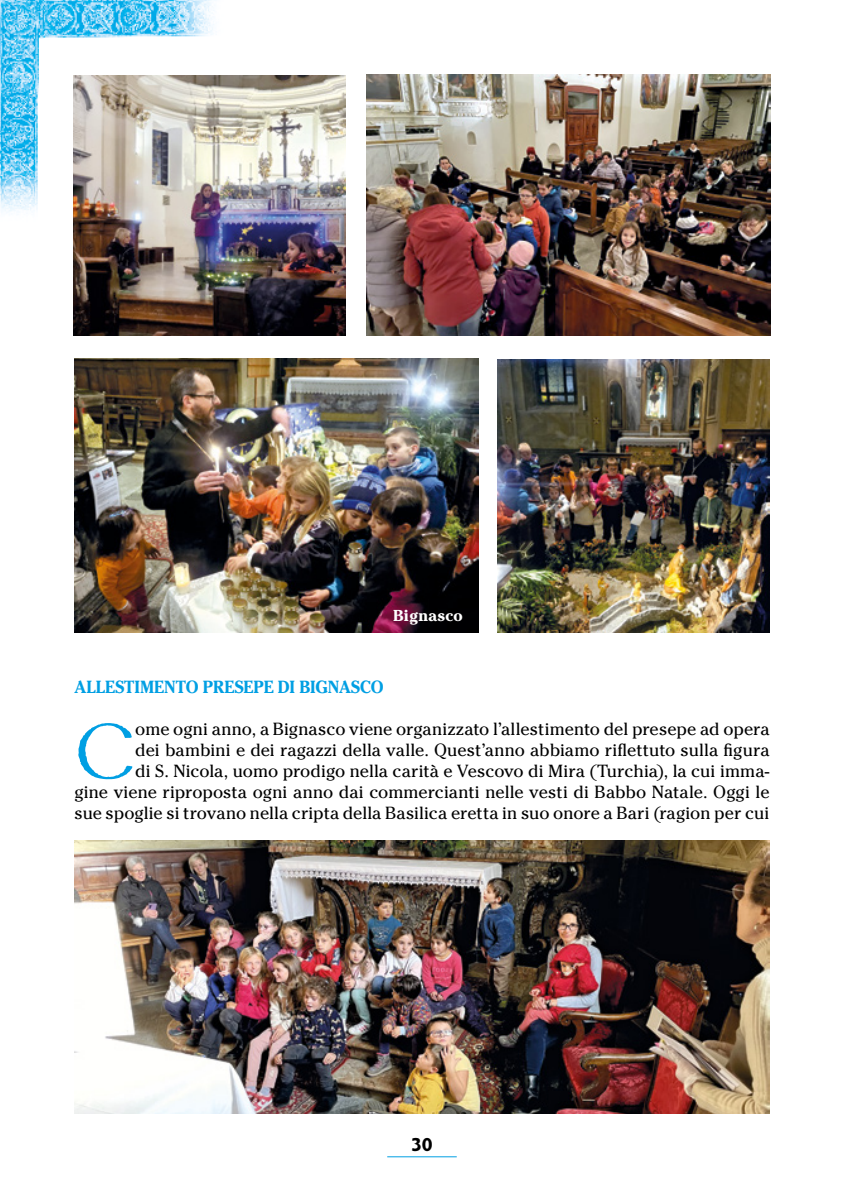
<style>
.page{position:relative;width:844px;height:1191px;background:#fff}
.page>*{position:absolute;margin:0;border:0;box-sizing:border-box;transform-origin:0 0}
.t1{font:85.75px "Galahad Std";color:#009fe3}
.t2{font:700 21px "Goudy Sans Std";color:#000}
.t3{font:17.5px/21px "Cheltenham Std";color:#000;text-align:right}
.t4{font:700 17.5px "Cheltenham Std";color:#009fe3;scale:.94 1}
.t5{font:700 15.75px "Cheltenham Std";letter-spacing:.02em;color:#fff}
</style>
<div class="page">
<hr style="left:387px;top:1156px;width:69px;height:1px;background:#009fe3">
<img style="left:0;top:0;width:275px;height:287px">
<img style="left:366px;top:75px;width:404px;height:260px">
<img style="left:74px;top:358px;width:404px;height:274px">
<img style="left:74px;top:76px;width:271px;height:259px">
<img style="left:497px;top:359px;width:272px;height:273px">
<img style="left:74px;top:840px;width:695px;height:273px">
<p class="t5" style="left:393px;top:606px;width:71px">Bignasco</p>
<p class="t4" style="left:74px;top:676px;width:330px">ALLESTIMENTO PRESEPE DI BIGNASCO</p>
<h1 class="t1" style="left:74px;top:697px;width:61px">C</h1>
<p class="t3" style="left:74px;top:719px;width:696px">ome ogni anno, a Bignasco viene organizzato l’allestimento del presepe ad opera<br>dei bambini e dei ragazzi della valle. Quest’anno abbiamo riflettuto sulla figura<br>di S. Nicola, uomo prodigo nella carità e Vescovo di Mira (Turchia), la cui imma-<br>gine viene riproposta ogni anno dai commercianti nelle vesti di Babbo Natale. Oggi le sue spoglie si trovano nella cripta della Basilica eretta in suo onore a Bari (ragion per cui</p>
<p class="t2" style="left:411px;top:1132px;width:23px">30</p>
</div>
